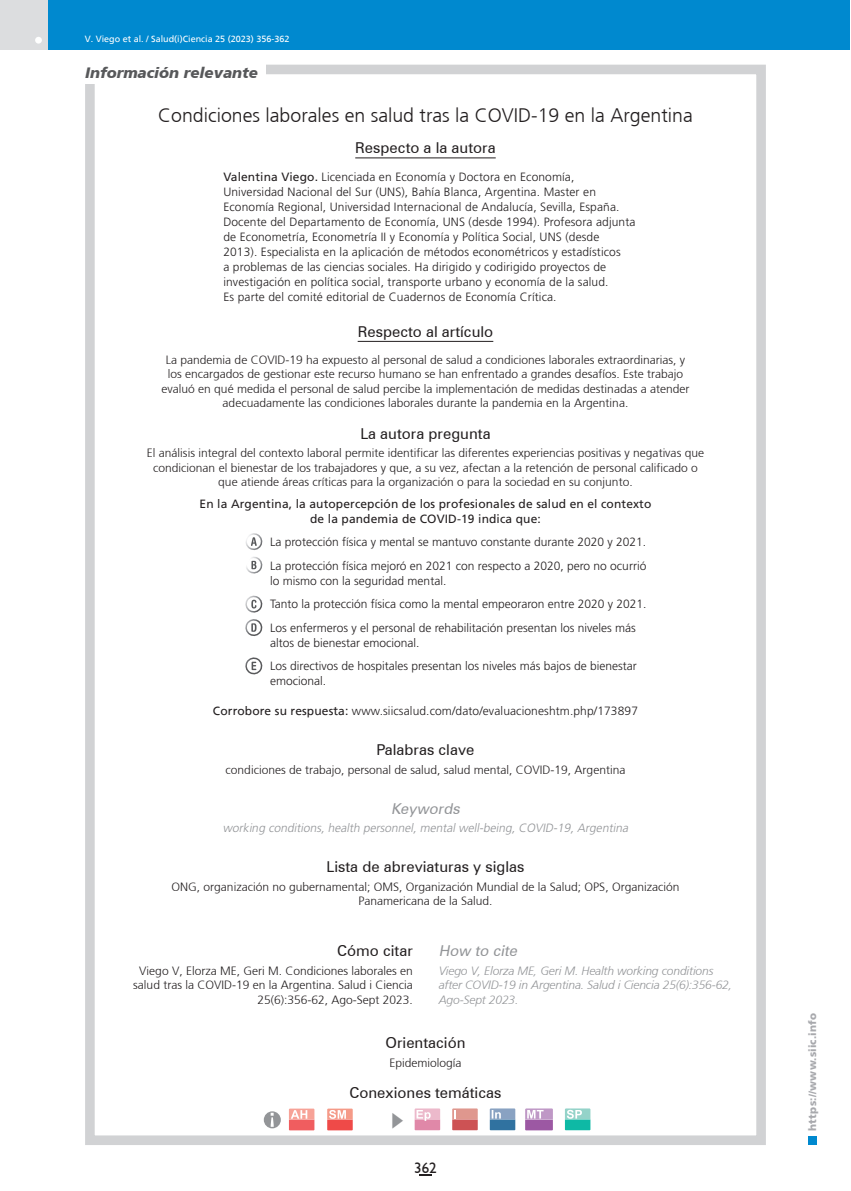
<style>
.page{position:relative;width:851px;height:1191px;background:#fff}
.page>*{position:absolute;margin:0;border:0;box-sizing:border-box;transform-origin:0 0}
.IR-titulo_de_nota{font:300 19.5px "Frutiger";color:#231f20}
.t1{font:16.5px "Koz Min Pr 6 N";color:#939598}
.IR-Palabras_Clave_ti{font:15px "Zurich BT";color:#231f20}
.IR-La_autora_pregunt{font:15px "Zurich BT";color:#231f20}
.t2{font:italic 900 15px "Frutiger";color:#57585a}
.respecto_al_artículo{font:15px "Zurich BT";color:#231f20}
.IR_respecto_al_autor{font:15px "Zurich BT";color:#231f20}
.IR-sub_titulos{font:15px "Zurich BT";color:#231f20}
.IR-Como_citar_tit{font:15px "Zurich BT";color:#231f20}
.IR-How_to_cite_tit{font:italic 15px "Zurich BT";color:#939598}
.IR-_Keywords_tit{font:italic 15px "Zurich BT";color:#939598}
.t3{font:15px "Humanist 521 BT";color:#231f20}
.IR_datos_del_autor{font:300 12px/15px "Frutiger LT Std";letter-spacing:.01em;color:#231f20}
.IR-_textos_simples_c{font:300 12px/14.4px "Frutiger";color:#231f20;text-align:center}
.IR-Respuestas{font:300 12px/15px "Frutiger LT Std";color:#231f20}
.preg_intro{font:300 12px/14.4px "Frutiger";color:#231f20;text-align:center}
.IR-Como_citar_tex{font:300 12px/14.4px "Frutiger";color:#231f20;text-align:right}
.IR-How_to_cite_tex{font:italic 300 12px/14.4px "Frutiger";letter-spacing:-.01em;color:#939598}
.IR-Pregunta{font:12px/15px "Frutiger LT Std";letter-spacing:.01em;color:#231f20;text-align:center}
.IR-Corrobore{font:300 12px "Frutiger LT Std";letter-spacing:.01em;color:#231f20}
.IR-Keywords_texto{font:italic 300 12px "Frutiger LT Std";color:#939598}
.t4{font:900 10.5px "Frutiger";letter-spacing:.015em;color:#a8a9ad}
.t5{font:9px "Frutiger";color:#fff}
.s1{font-weight:400}
.s2{font-family:"Frutiger";font-weight:400}
</style>
<div class="page">
<div style="left:0;top:0;width:849px;height:49px;background:#0089cf"></div>
<div style="left:0;top:0;width:48px;height:50px;background:#dcdddf"></div>
<div style="left:35px;top:37px;width:7px;height:7px;background:#fff;border-radius:50%"></div>
<div style="left:808px;top:1135px;width:8px;height:9px;background:#0089cf"></div>
<svg style="left:419px;top:1174px;width:12px;height:2px"></svg>
<div style="left:85px;top:65px;width:680px;height:1080px;border:10px solid #d1d2d4"></div>
<div style="left:80px;top:64px;width:186px;height:20px;background:#fff"></div>
<svg style="left:245px;top:657px;width:18px;height:18px"></svg>
<svg style="left:246px;top:533px;width:17px;height:41px"></svg>
<svg style="left:245px;top:595px;width:18px;height:41px"></svg>
<div style="left:264px;top:1111px;width:17px;height:17px;background:#939598;border-radius:50%"></div>
<svg style="left:270px;top:1112px;width:3px;height:14px"></svg>
<hr style="left:355px;top:157px;width:140px;height:1px;background:#231f20">
<hr style="left:357px;top:341px;width:136px;height:1px;background:#231f20">
<svg style="left:525px;top:1108px;width:28px;height:22px"></svg>
<svg style="left:327px;top:1108px;width:25px;height:22px"></svg>
<svg style="left:289px;top:1108px;width:25px;height:22px"></svg>
<svg style="left:452px;top:1108px;width:25px;height:22px"></svg>
<svg style="left:489px;top:1108px;width:26px;height:22px"></svg>
<svg style="left:565px;top:1108px;width:25px;height:22px"></svg>
<svg style="left:414px;top:1108px;width:26px;height:22px"></svg>
<p class="t5" style="left:85px;top:34px;width:206px">V. Viego et al. / Salud(i)Ciencia 25 (2023) 356-362</p>
<p class="t2" style="left:85px;top:64px;width:174px">Información relevante</p>
<p class="IR-titulo_de_nota" style="left:158px;top:104px;width:536px">Condiciones laborales en salud tras la COVID-19 en la Argentina</p>
<p class="IR_respecto_al_autor" style="left:355px;top:139px;width:142px">Respecto a la autora</p>
<p class="IR_datos_del_autor" style="left:223px;top:170px;width:413px"><span class="s1">Valentina Viego.</span> Licenciada en Economía y Doctora en Economía, Universidad Nacional del Sur (UNS), Bahía Blanca, Argentina. Master en Economía Regional, Universidad Internacional de Andalucía, Sevilla, España.<br>Docente del Departamento de Economía, UNS (desde 1994). Profesora adjunta de Econometría, Econometría II y Economía y Política Social, UNS (desde 2013). Especialista en la aplicación de métodos econométricos y estadísticos<br>a problemas de las ciencias sociales. Ha dirigido y codirigido proyectos de investigación en política social, transporte urbano y economía de la salud.<br>Es parte del comité editorial de Cuadernos de Economía Crítica.</p>
<p class="respecto_al_artículo" style="left:357px;top:322px;width:137px">Respecto al artículo</p>
<p class="IR-_textos_simples_c" style="left:161px;top:353px;width:529px">La pandemia de COVID-19 ha expuesto al personal de salud a condiciones laborales extraordinarias, y los encargados de gestionar este recurso humano se han enfrentado a grandes desafíos. Este trabajo evaluó en qué medida el personal de salud percibe la implementación de medidas destinadas a atender adecuadamente las condiciones laborales durante la pandemia en la Argentina.</p>
<p class="IR-La_autora_pregunt" style="left:360px;top:424px;width:132px">La autora pregunta</p>
<p class="preg_intro" style="left:147px;top:446px;width:558px">El análisis integral del contexto laboral permite identificar las diferentes experiencias positivas y negativas que condicionan el bienestar de los trabajadores y que, a su vez, afectan a la retención de personal calificado o que atiende áreas críticas para la organización o para la sociedad en su conjunto.</p>
<p class="IR-Pregunta" style="left:199px;top:496px;width:453px">En la Argentina, la autopercepción de los profesionales de salud en el contexto de la pandemia de COVID-19 indica que:</p>
<p class="IR-Respuestas" style="left:270px;top:534px;width:377px">La protección física y mental se mantuvo constante durante 2020 y 2021.</p>
<p class="IR-Respuestas" style="left:270px;top:558px;width:377px">La protección física mejoró en 2021 con respecto a 2020, pero no ocurrió lo mismo con la seguridad mental.</p>
<p class="IR-Respuestas" style="left:270px;top:596px;width:378px">Tanto la protección física como la mental empeoraron entre 2020 y 2021.</p>
<p class="IR-Respuestas" style="left:270px;top:620px;width:367px">Los enfermeros y el personal de rehabilitación presentan los niveles más altos de bienestar emocional.</p>
<p class="IR-Respuestas" style="left:270px;top:658px;width:368px">Los directivos de hospitales presentan los niveles más bajos de bienestar emocional.</p>
<p class="IR-Corrobore" style="left:213px;top:704px;width:426px"><span class="s2">Corrobore su respuesta:</span> www.siicsalud.com/dato/evaluacioneshtm.php/173897</p>
<p class="IR-Palabras_Clave_ti" style="left:376px;top:740px;width:99px">Palabras clave</p>
<p class="IR-_textos_simples_c" style="left:225px;top:762px;width:401px">condiciones de trabajo, personal de salud, salud mental, COVID-19, Argentina</p>
<p class="IR-_Keywords_tit" style="left:391px;top:799px;width:73px">Keywords</p>
<p class="IR-Keywords_texto" style="left:223px;top:821px;width:409px">working conditions, health personnel, mental well-being, COVID-19, Argentina</p>
<p class="IR-Palabras_Clave_ti" style="left:326px;top:858px;width:200px">Lista de abreviaturas y siglas</p>
<p class="IR-_textos_simples_c" style="left:171px;top:879px;width:509px">ONG, organización no gubernamental; OMS, Organización Mundial de la Salud; OPS, Organización<br>Panamericana de la Salud.</p>
<p class="IR-Como_citar_tit" style="left:337px;top:941px;width:77px">Cómo citar</p>
<p class="IR-Como_citar_tex" style="left:133px;top:963px;width:281px">Viego V, Elorza ME, Geri M. Condiciones laborales en salud tras la COVID-19 en la Argentina. Salud i Ciencia<br>25(6):356-62, Ago-Sept 2023.</p>
<p class="IR-How_to_cite_tit" style="left:438px;top:941px;width:83px">How to cite</p>
<p class="IR-How_to_cite_tex" style="left:438px;top:963px;width:295px">Viego V, Elorza ME, Geri M. Health working conditions after COVID-19 in Argentina. Salud i Ciencia 25(6):356-62,<br>Ago-Sept 2023.</p>
<p class="IR-sub_titulos" style="left:385px;top:1033px;width:82px">Orientación</p>
<p class="IR-_textos_simples_c" style="left:389px;top:1055px;width:74px">Epidemiología</p>
<p class="IR-La_autora_pregunt" style="left:349px;top:1083px;width:153px">Conexiones temáticas</p>
<p class="t1" style="left:388px;top:1111px;width:18px">▶</p>
<p class="t3" style="left:414px;top:1158px;width:24px">362</p>
<p class="t4" style="left:806px;top:1130px;width:120px;rotate:-90deg">https://www.siic.info</p>
</div>
